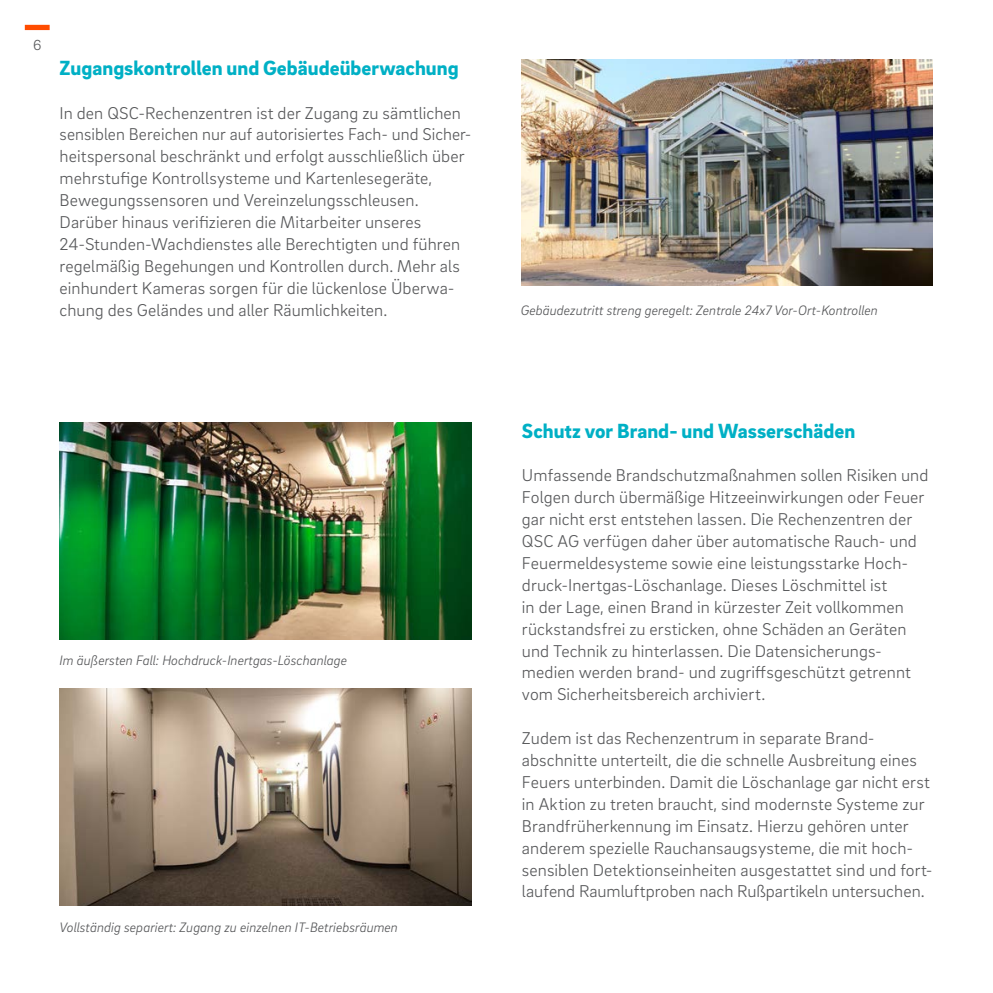
<style>
.page{position:relative;width:993px;height:993px;background:#fff}
.page>*{position:absolute;margin:0;border:0;box-sizing:border-box;transform-origin:0 0}
.Innen_Fließtext{font:900 21px "Brix Sans";color:#00b0c5}
.Innen_Fließtext-2{font:300 17.5px/21.9px "Brix Sans";letter-spacing:.005em;color:#57585a}
.t1{font:300 14.88px "Brix Sans";color:#57585a}
.t2{font:italic 300 14px "Brix Sans";color:#57585a}
</style>
<div class="page">
<div style="left:25px;top:25px;width:25px;height:5px;background:#ff4c00"></div>
<img style="left:60px;top:688px;width:411px;height:216px">
<img style="left:60px;top:422px;width:411px;height:217px">
<img style="left:521px;top:60px;width:410px;height:225px">
<p class="t1" style="left:33px;top:36px;width:10px">6</p>
<p class="Innen_Fließtext" style="left:60px;top:54px;width:400px">Zugangskontrollen und Gebäudeüberwachung</p>
<p class="Innen_Fließtext-2" style="left:60px;top:101px;width:413px">In den QSC-Rechenzentren ist der Zugang zu sämtlichen sensiblen Bereichen nur auf autorisiertes Fach- und Sicher&shy;heitspersonal beschränkt und erfolgt ausschließlich über mehrstufige Kontrollsysteme und Kartenlesegeräte, Bewegungssensoren und Vereinzelungsschleusen.</p>
<p class="Innen_Fließtext-2" style="left:60px;top:210px;width:402px">Darüber hinaus verifizieren die Mitarbeiter unseres 24-Stunden-Wachdienstes alle Berechtigten und führen regelmäßig Begehungen und Kontrollen durch. Mehr als einhundert Kameras sorgen für die lückenlose Überwa&shy;chung des Geländes und aller Räumlichkeiten.</p>
<p class="t2" style="left:60px;top:651px;width:289px">Im äußersten Fall: Hochdruck-Inertgas-Löschanlage</p>
<p class="t2" style="left:60px;top:917px;width:340px">Vollständig separiert: Zugang zu einzelnen IT-Betriebsräumen</p>
<p class="t2" style="left:520px;top:301px;width:358px">Gebäudezutritt streng geregelt: Zentrale 24x7 Vor-Ort-Kontrollen</p>
<p class="Innen_Fließtext" style="left:521px;top:416px;width:335px">Schutz vor Brand- und Wasserschäden</p>
<p class="Innen_Fließtext-2" style="left:521px;top:464px;width:408px">Umfassende Brandschutzmaßnahmen sollen Risiken und Folgen durch übermäßige Hitzeeinwirkungen oder Feuer gar nicht erst entstehen lassen. Die Rechenzentren der QSC AG verfügen daher über automatische Rauch- und Feuermeldesysteme sowie eine leistungsstarke Hoch&shy;druck-Inertgas-Löschanlage. Dieses Löschmittel ist<br>in der Lage, einen Brand in kürzester Zeit vollkommen rückstandsfrei zu ersticken, ohne Schäden an Geräten und Technik zu hinterlassen. Die Datensicherungs&shy;medien werden brand- und zugriffsgeschützt getrennt vom Sicherheitsbereich archiviert.</p>
<p class="Innen_Fließtext-2" style="left:521px;top:726px;width:412px">Zudem ist das Rechenzentrum in separate Brand&shy;abschnitte unterteilt, die die schnelle Ausbreitung eines Feuers unterbinden. Damit die Löschanlage gar nicht erst in Aktion zu treten braucht, sind modernste Systeme zur Brandfrüherkennung im Einsatz. Hierzu gehören unter anderem spezielle Rauchansaugsysteme, die mit hoch&shy;sensiblen Detektionseinheiten ausgestattet sind und fort&shy;laufend Raumluftproben nach Rußpartikeln untersuchen.</p>
</div>
